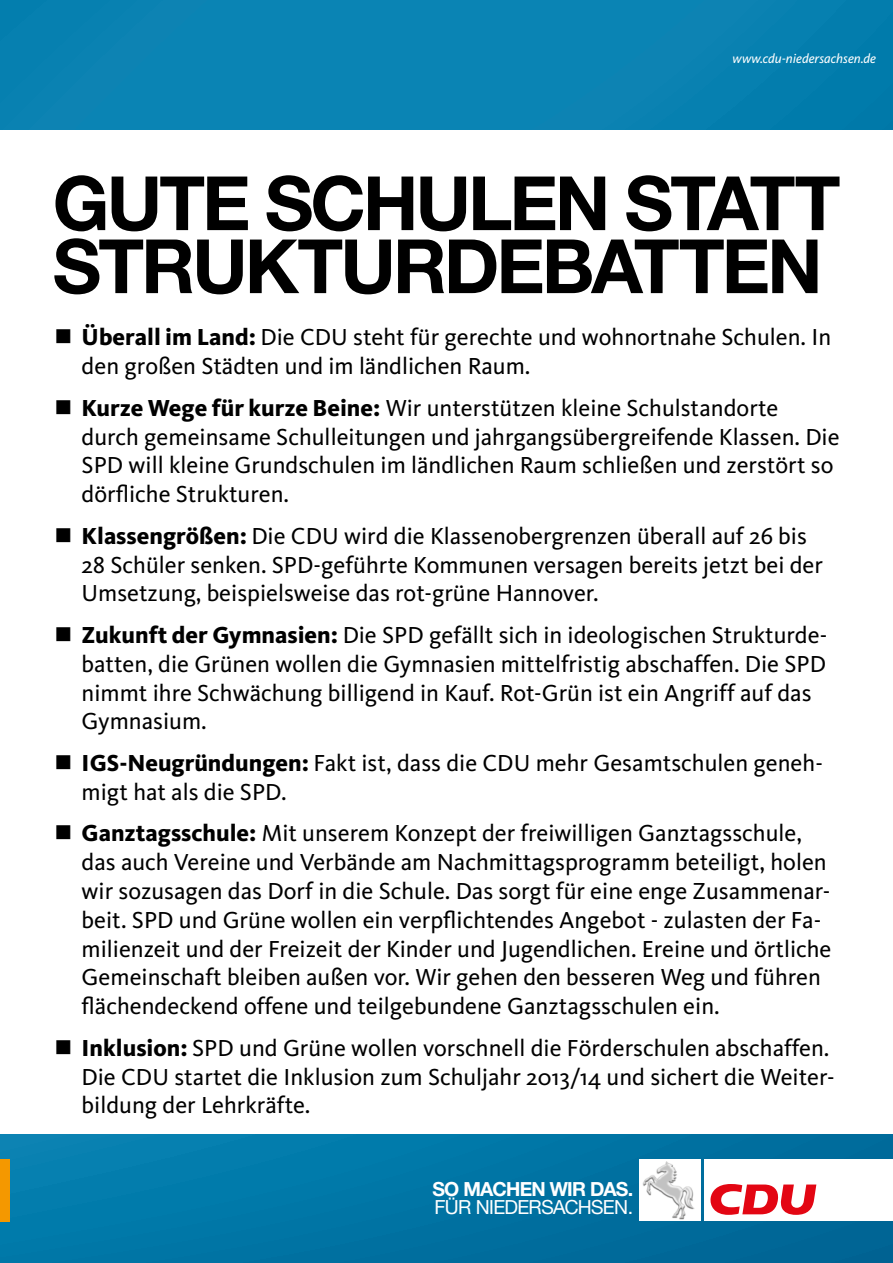
<style>
.page{position:relative;width:893px;height:1263px;background:#fff}
.page>*{position:absolute;margin:0;border:0;box-sizing:border-box;transform-origin:0 0}
.t1{font:700 75px/63px "CDU Helvetica";color:#000}
.t2{font:24px/28.8px "CDU Kievit";color:#000}
.t3{font:19.5px "CDU Helvetica";color:#fff}
.t4{font:700 19.5px "CDU Helvetica";color:#fff}
.t5{font:italic 13.5px "CDU Kievit";color:#fff}
.s1{font-weight:800}
</style>
<div class="page">
<div style="left:0;top:0;width:893px;height:691px;background:#0a84b4"></div>
<div style="left:0;top:234px;width:893px;height:1029px;background:linear-gradient(to right,#0380b0,#006797)"></div>
<div style="left:0;top:131px;width:893px;height:1003px;background:#fff"></div>
<div style="left:639px;top:1159px;width:62px;height:62px;background:#fff"></div>
<img style="left:643px;top:1161px;width:51px;height:59px">
<div style="left:704px;top:1159px;width:189px;height:62px;background:#fff"></div>
<svg style="left:710px;top:1184px;width:106px;height:31px"></svg>
<div style="left:0;top:1159px;width:10px;height:62px;background:#f49800"></div>
<p class="t5" style="left:733px;top:51px;width:145px">www.cdu-niedersachsen.de</p>
<h1 class="t1" style="left:54px;top:170px;width:786px">GUTE SCHULEN STATT<br>STRUKTURDEBATTEN</h1>
<p class="t2" style="left:82px;top:323px;width:751px"><span class="s1">Überall im Land:</span> Die CDU steht für gerechte und wohnortnahe Schulen. In den großen Städten und im ländlichen Raum.</p>
<p class="t2" style="left:82px;top:394px;width:759px"><span class="s1">Kurze Wege für kurze Beine:</span> Wir unterstützen kleine Schulstandorte durch gemeinsame Schulleitungen und jahrgangsübergreifende Klassen. Die SPD will kleine Grundschulen im ländlichen Raum schließen und zerstört so dörfliche Strukturen.</p>
<p class="t2" style="left:82px;top:522px;width:743px"><span class="s1">Klassengrößen:</span> Die CDU wird die Klassenobergrenzen überall auf 26 bis<br>28 Schüler senken. SPD-geführte Kommunen versagen bereits jetzt bei der<br>Umsetzung, beispielsweise das rot-grüne Hannover.</p>
<p class="t2" style="left:82px;top:621px;width:747px"><span class="s1">Zukunft der Gymnasien:</span> Die SPD gefällt sich in ideologischen Strukturde&shy;batten, die Grünen wollen die Gymnasien mittelfristig abschaffen. Die SPD nimmt ihre Schwächung billigend in Kauf. Rot-Grün ist ein Angriff auf das Gymnasium.</p>
<p class="t2" style="left:82px;top:749px;width:743px"><span class="s1">IGS-Neugründungen:</span> Fakt ist, dass die CDU mehr Gesamtschulen geneh&shy;migt hat als die SPD.</p>
<p class="t2" style="left:82px;top:819px;width:751px"><span class="s1">Ganztagsschule:</span> Mit unserem Konzept der freiwilligen Ganztagsschule, das auch Vereine und Verbände am Nachmittagsprogramm beteiligt, holen wir sozusagen das Dorf in die Schule. Das sorgt für eine enge Zusammenar&shy;beit. SPD und Grüne wollen ein verpflichtendes Angebot - zulasten der Fa&shy;milienzeit und der Freizeit der Kinder und Jugendlichen. Ereine und örtliche Gemeinschaft bleiben außen vor. Wir gehen den besseren Weg und führen flächendeckend offene und teilgebundene Ganztagsschulen ein.</p>
<p class="t2" style="left:82px;top:1033px;width:754px"><span class="s1">Inklusion:</span> SPD und Grüne wollen vorschnell die Förderschulen abschaffen.<br>Die CDU startet die Inklusion zum Schuljahr 2013/14 und sichert die Weiter&shy;bildung der Lehrkräfte.</p>
<p class="t4" style="left:433px;top:1177px;width:202px">SO MACHEN WIR DAS.</p>
<p class="t3" style="left:435px;top:1196px;width:200px">FÜR NIEDERSACHSEN.</p>
</div>
